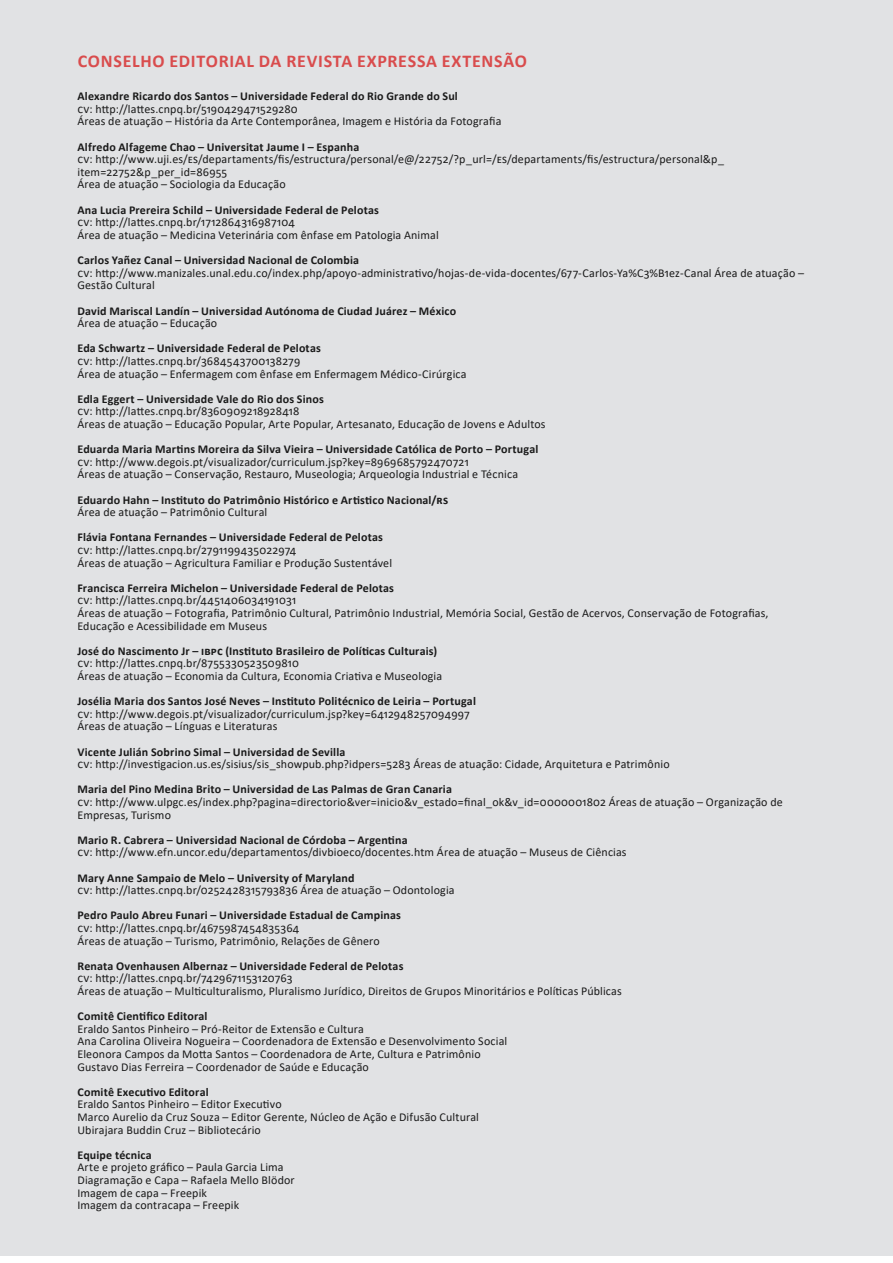
<style>
.page{position:relative;width:893px;height:1263px;background:#fff}
.page>*{position:absolute;margin:0;border:0;box-sizing:border-box;transform-origin:0 0}
.t1{font:700 18px "Calibri";letter-spacing:.04em;color:#d94c4d}
.t2{font:12px/12.6px "Calibri";letter-spacing:.01em;color:#1a1a1a}
.t3{font:700 12px "Calibri";letter-spacing:.015em;color:#1a1a1a}
</style>
<div class="page">
<div style="left:0;top:0;width:893px;height:1255px;background:#e1e2e4"></div>
<h1 class="t1" style="left:78px;top:48px;width:451px">CONSELHO EDITORIAL DA REVISTA EXPRESSA EXTENSÃO</h1>
<p class="t3" style="left:77px;top:88px;width:382px">Alexandre Ricardo dos Santos – Universidade Federal do Rio Grande do Sul</p>
<p class="t2" style="left:77px;top:102px;width:425px">CV: http://lattes.cnpq.br/5190429471529280<br>Áreas de atuação – História da Arte Contemporânea, Imagem e História da Fotografia</p>
<p class="t3" style="left:77px;top:138px;width:283px">Alfredo Alfageme Chao – Universitat Jaume I – Espanha</p>
<p class="t2" style="left:77px;top:153px;width:648px">CV: http://www.uji.es/ES/departaments/fis/estructura/personal/e@/22752/?p_url=/ES/departaments/fis/estructura/personal&amp;p_ item=22752&amp;p_per_id=86955<br>Área de atuação – Sociologia da Educação</p>
<p class="t3" style="left:77px;top:201px;width:303px">Ana Lucia Prereira Schild – Universidade Federal de Pelotas</p>
<p class="t2" style="left:77px;top:216px;width:363px">CV: http://lattes.cnpq.br/1712864316987104<br>Área de atuação – Medicina Veterinária com ênfase em Patologia Animal</p>
<p class="t3" style="left:77px;top:252px;width:283px">Carlos Yañez Canal – Universidad Nacional de Colombia</p>
<p class="t2" style="left:77px;top:266px;width:728px">CV: http://www.manizales.unal.edu.co/index.php/apoyo-administrativo/hojas-de-vida-docentes/677-Carlos-Ya%C3%B1ez-Canal Área de atuação –<br>Gestão Cultural</p>
<p class="t3" style="left:77px;top:302px;width:380px">David Mariscal Landín – Universidad Autónoma de Ciudad Juárez – México</p>
<p class="t2" style="left:77px;top:316px;width:141px">Área de atuação – Educação</p>
<p class="t3" style="left:77px;top:340px;width:245px">Eda Schwartz – Universidade Federal de Pelotas</p>
<p class="t2" style="left:77px;top:354px;width:391px">CV: http://lattes.cnpq.br/3684543700138279<br>Área de atuação – Enfermagem com ênfase em Enfermagem Médico-Cirúrgica</p>
<p class="t3" style="left:77px;top:390px;width:248px">Edla Eggert – Universidade Vale do Rio dos Sinos</p>
<p class="t2" style="left:77px;top:405px;width:470px">CV: http://lattes.cnpq.br/8360909218928418<br>Áreas de atuação – Educação Popular, Arte Popular, Artesanato, Educação de Jovens e Adultos</p>
<p class="t3" style="left:77px;top:441px;width:462px">Eduarda Maria Martins Moreira da Silva Vieira – Universidade Católica de Porto – Portugal</p>
<p class="t2" style="left:77px;top:455px;width:442px">CV: http://www.degois.pt/visualizador/curriculum.jsp?key=8969685792470721<br>Áreas de atuação – Conservação, Restauro, Museologia; Arqueologia Industrial e Técnica</p>
<p class="t3" style="left:77px;top:491px;width:372px">Eduardo Hahn – Instituto do Patrimônio Histórico e Artistico Nacional/RS</p>
<p class="t2" style="left:77px;top:505px;width:191px">Área de atuação – Patrimônio Cultural</p>
<p class="t3" style="left:77px;top:529px;width:307px">Flávia Fontana Fernandes – Universidade Federal de Pelotas</p>
<p class="t2" style="left:77px;top:543px;width:316px">CV: http://lattes.cnpq.br/2791199435022974<br>Áreas de atuação – Agricultura Familiar e Produção Sustentável</p>
<p class="t3" style="left:77px;top:579px;width:318px">Francisca Ferreira Michelon – Universidade Federal de Pelotas</p>
<p class="t2" style="left:77px;top:594px;width:693px">CV: http://lattes.cnpq.br/4451406034191031<br>Áreas de atuação – Fotografia, Patrimônio Cultural, Patrimônio Industrial, Memória Social, Gestão de Acervos, Conservação de Fotografias,<br>Educação e Acessibilidade em Museus</p>
<p class="t3" style="left:77px;top:642px;width:361px">José do Nascimento Jr – IBPC (Instituto Brasileiro de Políticas Culturais)</p>
<p class="t2" style="left:77px;top:657px;width:366px">CV: http://lattes.cnpq.br/8755330523509810<br>Áreas de atuação – Economia da Cultura, Economia Criativa e Museologia</p>
<p class="t3" style="left:77px;top:693px;width:400px">Josélia Maria dos Santos José Neves – Instituto Politécnico de Leiria – Portugal</p>
<p class="t2" style="left:77px;top:707px;width:394px">CV: http://www.degois.pt/visualizador/curriculum.jsp?key=6412948257094997<br>Áreas de atuação – Línguas e Literaturas</p>
<p class="t3" style="left:77px;top:743px;width:269px">Vicente Julián Sobrino Simal – Universidad de Sevilla</p>
<p class="t2" style="left:77px;top:757px;width:594px">CV: http://investigacion.us.es/sisius/sis_showpub.php?idpers=5283 Áreas de atuação: Cidade, Arquitetura e Patrimônio</p>
<p class="t3" style="left:77px;top:781px;width:376px">Maria del Pino Medina Brito – Universidad de Las Palmas de Gran Canaria</p>
<p class="t2" style="left:77px;top:795px;width:707px">CV: http://www.ulpgc.es/index.php?pagina=directorio&amp;ver=inicio&amp;v_estado=final_ok&amp;v_id=0000001802 Áreas de atuação – Organização de<br>Empresas, Turismo</p>
<p class="t3" style="left:77px;top:831px;width:332px">Mario R. Cabrera – Universidad Nacional de Córdoba – Argentina</p>
<p class="t2" style="left:77px;top:846px;width:551px">CV: http://www.efn.uncor.edu/departamentos/divbioeco/docentes.htm Área de atuação – Museus de Ciências</p>
<p class="t3" style="left:77px;top:869px;width:279px">Mary Anne Sampaio de Melo – University of Maryland</p>
<p class="t2" style="left:77px;top:883px;width:379px">CV: http://lattes.cnpq.br/0252428315793836 Área de atuação – Odontologia</p>
<p class="t3" style="left:77px;top:907px;width:325px">Pedro Paulo Abreu Funari – Universidade Estadual de Campinas</p>
<p class="t2" style="left:77px;top:921px;width:304px">CV: http://lattes.cnpq.br/4675987454835364<br>Áreas de atuação – Turismo, Patrimônio, Relações de Gênero</p>
<p class="t3" style="left:77px;top:957px;width:328px">Renata Ovenhausen Albernaz – Universidade Federal de Pelotas</p>
<p class="t2" style="left:77px;top:972px;width:546px">CV: http://lattes.cnpq.br/7429671153120763<br>Áreas de atuação – Multiculturalismo, Pluralismo Jurídico, Direitos de Grupos Minoritários e Políticas Públicas</p>
<p class="t3" style="left:77px;top:1008px;width:132px">Comitê Cientifico Editoral</p>
<p class="t2" style="left:77px;top:1022px;width:431px">Eraldo Santos Pinheiro – Pró-Reitor de Extensão e Cultura<br>Ana Carolina Oliveira Nogueira – Coordenadora de Extensão e Desenvolvimento Social Eleonora Campos da Motta Santos – Coordenadora de Arte, Cultura e Patrimônio Gustavo Dias Ferreira – Coordenador de Saúde e Educação</p>
<p class="t3" style="left:77px;top:1083px;width:133px">Comitê Executivo Editoral</p>
<p class="t2" style="left:77px;top:1098px;width:403px">Eraldo Santos Pinheiro – Editor Executivo<br>Marco Aurelio da Cruz Souza – Editor Gerente, Núcleo de Ação e Difusão Cultural<br>Ubirajara Buddin Cruz – Bibliotecário</p>
<p class="t3" style="left:77px;top:1146px;width:76px">Equipe técnica</p>
<p class="t2" style="left:77px;top:1161px;width:219px">Arte e projeto gráfico – Paula Garcia Lima Diagramação e Capa – Rafaela Mello Blödor Imagem de capa – Freepik<br>Imagem da contracapa – Freepik</p>
</div>
